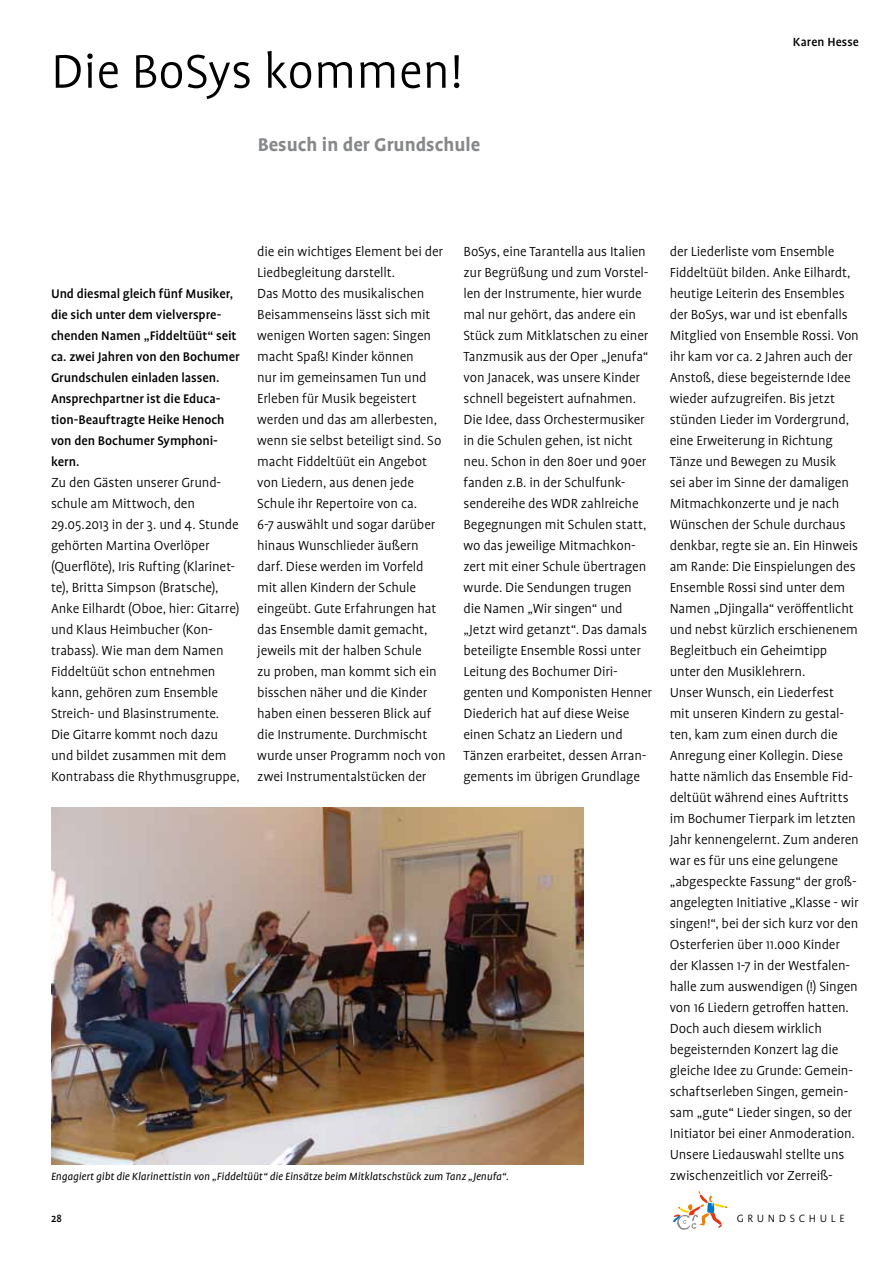
<style>
.page{position:relative;width:893px;height:1263px;background:#fff}
.page>*{position:absolute;margin:0;border:0;box-sizing:border-box;transform-origin:0 0}
.t1{font:300 54px "Profile OT";color:#000}
.t2{font:700 21px "Profile OT";color:#87888a}
.t3{font:300 15px/21px "Profile OT";letter-spacing:-.01em;color:#000}
.t4{font:500 14.25px/21px "Profile OT";letter-spacing:-.005em;color:#000}
.t5{font:500 13.5px "Profile OT";letter-spacing:.01em;color:#000}
.t6{font:italic 12px "Profile OT";letter-spacing:-.005em;color:#000}
.t7{font:300 12px "Profile OT";letter-spacing:.31em;color:#000}
.t8{font:500 12px "Profile OT";color:#000}
</style>
<div class="page">
<svg style="left:673px;top:1190px;width:54px;height:40px"></svg>
<img style="left:51px;top:807px;width:533px;height:357px">
<h1 class="t1" style="left:51px;top:43px;width:413px">Die BoSys kommen!</h1>
<h2 class="t2" style="left:258px;top:133px;width:224px">Besuch in der Grundschule</h2>
<p class="t5" style="left:793px;top:35px;width:68px">Karen Hesse</p>
<p class="t3" style="left:463px;top:241px;width:190px">BoSys, eine Tarantella aus Italien zur Begrüßung und zum Vorstel&shy;len der Instrumente, hier wurde mal nur gehört, das andere ein<br>Stück zum Mitklatschen zu einer<br>Tanzmusik aus der Oper „Jenufa“ von Janacek, was unsere Kinder schnell begeistert aufnahmen.<br>Die Idee, dass Orchestermusiker in die Schulen gehen, ist nicht neu. Schon in den 80er und 90er fanden z.B. in der Schulfunk&shy;sendereihe des WDR zahlreiche<br>Begegnungen mit Schulen statt, wo das jeweilige Mitmachkon&shy;zert mit einer Schule übertragen wurde. Die Sendungen trugen die Namen „Wir singen“ und „Jetzt wird getanzt“. Das damals beteiligte Ensemble Rossi unter<br>Leitung des Bochumer Diri&shy;genten und Komponisten Henner<br>Diederich hat auf diese Weise einen Schatz an Liedern und<br>Tänzen erarbeitet, dessen Arran&shy;gements im übrigen Grundlage</p>
<p class="t3" style="left:670px;top:241px;width:191px">der Liederliste vom Ensemble<br>Fiddeltüüt bilden. Anke Eilhardt, heutige Leiterin des Ensembles der BoSys, war und ist ebenfalls<br>Mitglied von Ensemble Rossi. Von ihr kam vor ca. 2 Jahren auch der<br>Anstoß, diese begeisternde Idee wieder aufzugreifen. Bis jetzt stünden Lieder im Vordergrund, eine Erweiterung in Richtung<br>Tänze und Bewegen zu Musik<br>sei aber im Sinne der damaligen<br>Mitmachkonzerte und je nach<br>Wünschen der Schule durchaus denkbar, regte sie an. Ein Hinweis am Rande: Die Einspielungen des<br>Ensemble Rossi sind unter dem<br>Namen „Djingalla“ veröffentlicht und nebst kürzlich erschienenem<br>Begleitbuch ein Geheimtipp unter den Musiklehrern.<br>Unser Wunsch, ein Liederfest<br>mit unseren Kindern zu gestal&shy;ten, kam zum einen durch die<br>Anregung einer Kollegin. Diese hatte nämlich das Ensemble Fid&shy;deltüüt während eines Auftritts im Bochumer Tierpark im letzten<br>Jahr kennengelernt. Zum anderen war es für uns eine gelungene „abgespeckte Fassung“ der groß&shy;angelegten Initiative „Klasse - wir singen!“, bei der sich kurz vor den<br>Osterferien über 11.000 Kinder der Klassen 1-7 in der Westfalen&shy;halle zum auswendigen (!) Singen von 16 Liedern getroffen hatten.<br>Doch auch diesem wirklich begeisternden Konzert lag die gleiche Idee zu Grunde: Gemein&shy;schaftserleben Singen, gemein&shy;sam „gute“ Lieder singen, so der<br>Initiator bei einer Anmoderation.<br>Unsere Liedauswahl stellte uns</p>
<p class="t6" style="left:51px;top:1170px;width:459px">Engagiert gibt die Klarinettistin von „Fiddeltüüt“ die Einsätze beim Mitklatschstück zum Tanz „Jenufa“.</p>
<p class="t3" style="left:670px;top:1165px;width:165px">zwischenzeitlich vor Zerreiß-</p>
<p class="t3" style="left:257px;top:241px;width:190px">die ein wichtiges Element bei der<br>Liedbegleitung darstellt.<br>Das Motto des musikalischen<br>Beisammenseins lässt sich mit wenigen Worten sagen: Singen macht Spaß! Kinder können<br>nur im gemeinsamen Tun und<br>Erleben für Musik begeistert werden und das am allerbesten, wenn sie selbst beteiligt sind. So macht Fiddeltüüt ein Angebot von Liedern, aus denen jede<br>Schule ihr Repertoire von ca.<br>6-7 auswählt und sogar darüber hinaus Wunschlieder äußern darf. Diese werden im Vorfeld mit allen Kindern der Schule eingeübt. Gute Erfahrungen hat das Ensemble damit gemacht, jeweils mit der halben Schule<br>zu proben, man kommt sich ein bisschen näher und die Kinder haben einen besseren Blick auf die Instrumente. Durchmischt wurde unser Programm noch von zwei Instrumentalstücken der</p>
<p class="t4" style="left:51px;top:284px;width:190px">Und diesmal gleich fünf Musiker, die sich unter dem vielverspre&shy;chenden Namen „Fiddeltüüt“ seit ca. zwei Jahren von den Bochumer<br>Grundschulen einladen lassen.<br>Ansprechpartner ist die Educa&shy;tion-Beauftragte Heike Henoch von den Bochumer Symphoni&shy;kern.</p>
<p class="t3" style="left:51px;top:472px;width:190px">Zu den Gästen unserer Grund&shy;schule am Mittwoch, den<br>29.05.2013 in der 3. und 4. Stunde gehörten Martina Overlöper (Querflöte), Iris Rufting (Klarinet&shy;te), Britta Simpson (Bratsche),<br>Anke Eilhardt (Oboe, hier: Gitarre) und Klaus Heimbucher (Kon&shy;trabass). Wie man dem Namen<br>Fiddeltüüt schon entnehmen kann, gehören zum Ensemble<br>Streich- und Blasinstrumente.<br>Die Gitarre kommt noch dazu und bildet zusammen mit dem<br>Kontrabass die Rhythmusgruppe,</p>
<p class="t8" style="left:51px;top:1212px;width:12px">28</p>
<p class="t7" style="left:737px;top:1212px;width:109px">GRUNDSCHULE</p>
</div>
